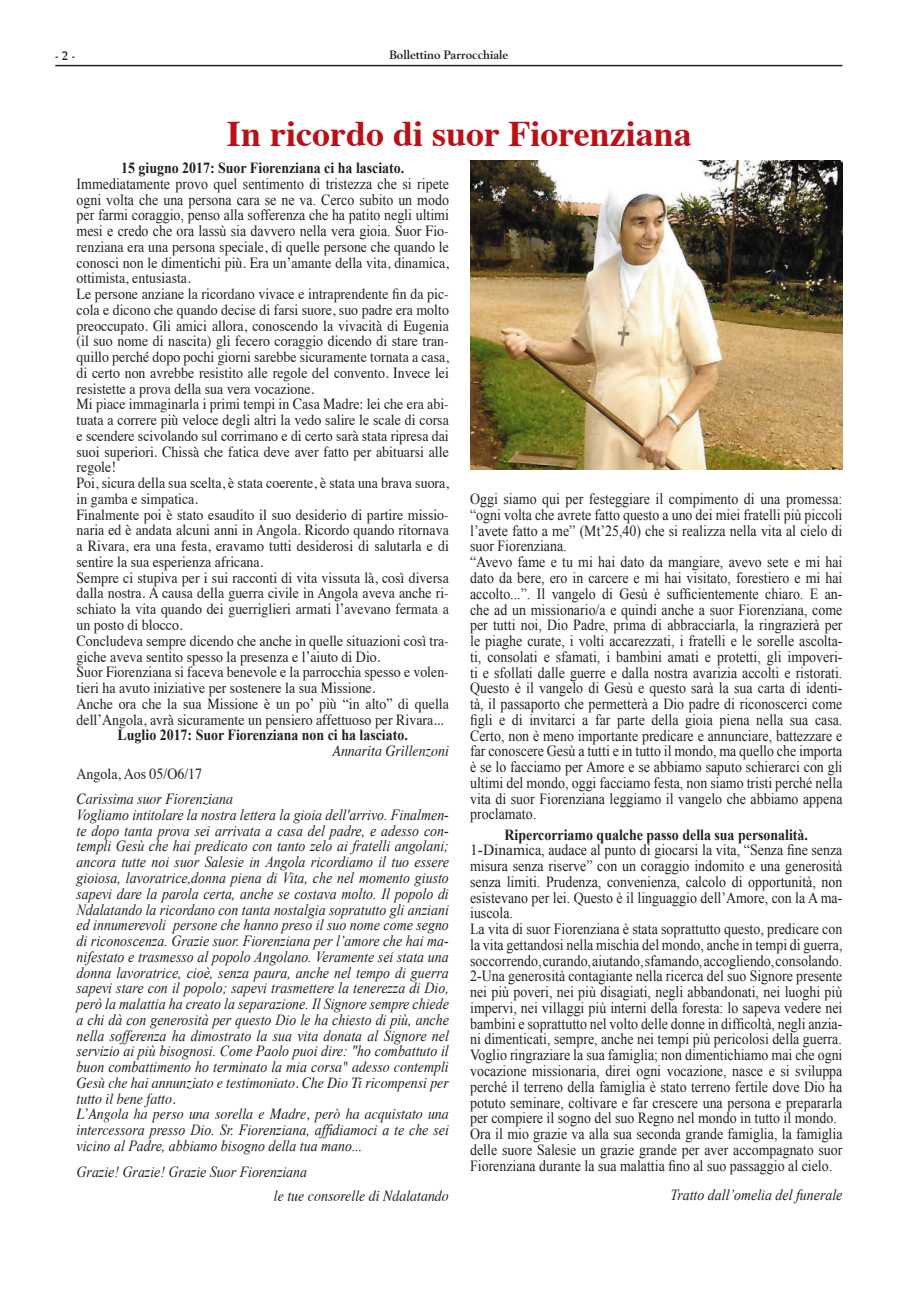
<style>
.page{position:relative;width:919px;height:1289px;background:#fff}
.page>*{position:absolute;margin:0;border:0;box-sizing:border-box;transform-origin:0 0}
.t1{font:700 36px "Times";color:#bb1018}
.t2{font:15.45px/15.8px "Times";color:#231f20;scale:.9 1}
.t3{font:15.45px/15.8px "Times New Roman";color:#231f20;text-align:justify;scale:.9 1}
.t4{font:15.45px/15.8px "Times New Roman";color:#231f20}
.t5{font:italic 15.45px/15.8px "Times New Roman";color:#231f20;text-align:justify;scale:.9 1}
.t6{font:italic 15.45px/15.8px "Times";color:#231f20;scale:.9 1}
.t7{font:700 15.45px "Times New Roman";color:#231f20;scale:.9 1}
.t8{font:700 12px "Berling";color:#231f20}
.s1{font-family:"Times"}
</style>
<div class="page">
<hr style="left:55px;top:65px;width:787px;height:1px;background:#231f20">
<img style="left:470px;top:160px;width:372px;height:309px">
<p class="t8" style="left:55px;top:50px;width:22px">- 2 -</p>
<p class="t8" style="left:389px;top:50px;width:120px">Bollettino Parrocchiale</p>
<h1 class="t1" style="left:227px;top:120px;width:466px">In ricordo di suor Fiorenziana</h1>
<p class="t7" style="left:121px;top:162px;width:316px">15 giugno 2017: Suor Fiorenziana ci ha lasciato.</p>
<p class="t3" style="left:77px;top:177px;width:415px">Immediatamente provo quel sentimento di tristezza che si ripete ogni volta che una persona cara se ne va. Cerco subito un modo per farmi coraggio, penso alla sofferenza che ha patito negli ultimi mesi e credo che ora lassù sia davvero nella vera gioia. <span class="s1">Suor Fio-</span></p>
<p class="t2" style="left:77px;top:240px;width:415px">renziana era una persona speciale, di quelle persone che quando le conosci non le dimentichi più. Era un’amante della vita, dinamica, ottimista, entusiasta.<br>Le persone anziane la ricordano vivace e intraprendente in da pic&shy;cola e dicono che quando decise di farsi suore, suo padre era molto preoccupato. Gli amici allora, conoscendo la vivacità di Eugenia (il suo nome di nascita) gli fecero coraggio dicendo di stare tran&shy;quillo perché dopo pochi giorni sarebbe sicuramente tornata a casa, di certo non avrebbe resistito alle regole del convento. Invece lei resistette a prova della sua vera vocazione.<br>Mi piace immaginarla i primi tempi in Casa Madre: lei che era abi&shy;tuata a correre più veloce degli altri la vedo salire le scale di corsa e scendere scivolando sul corrimano e di certo sarà stata ripresa dai suoi superiori. Chissà che fatica deve aver fatto per abituarsi alle regole!<br>Poi, sicura della sua scelta, è stata coerente, è stata una brava suora, in gamba e simpatica.<br>Finalmente poi è stato esaudito il suo desiderio di partire missio&shy;naria ed è andata alcuni anni in Angola. Ricordo quando ritornava a Rivara, era una festa, eravamo tutti desiderosi di salutarla e di sentire la sua esperienza africana.<br>Sempre ci stupiva per i sui racconti di vita vissuta là, così diversa dalla nostra. A causa della guerra civile in Angola aveva anche ri&shy;schiato la vita quando dei guerriglieri armati l’avevano fermata a un posto di blocco.<br>Concludeva sempre dicendo che anche in quelle situazioni così tra&shy;giche aveva sentito spesso la presenza e l’aiuto di Dio.<br>Suor Fiorenziana si faceva benevole e la parrocchia spesso e volen&shy;tieri ha avuto iniziative per sostenere la sua Missione.<br>Anche ora che la sua Missione è un po’ più “in alto” di quella dell’Angola, avrà sicuramente un pensiero affettuoso per Rivara...</p>
<p class="t7" style="left:118px;top:729px;width:324px">Luglio 2017: Suor Fiorenziana non ci ha lasciato.</p>
<p class="t6" style="left:332px;top:744px;width:131px">Annarita Grillenzoni</p>
<p class="t2" style="left:77px;top:768px;width:141px">Angola, Aos 05/O6/17</p>
<p class="t6" style="left:77px;top:792px;width:175px">Carissima suor Fiorenziana</p>
<p class="t5" style="left:77px;top:808px;width:415px">Vogliamo intitolare la nostra lettera la gioia dell'arrivo. Finalmen&shy;te dopo tanta prova sei arrivata a casa del padre, e adesso con&shy;templi Gesù che hai predicato con tanto zelo ai fratelli angolani; ancora tutte noi suor Salesie in Angola ricordiamo il tuo essere gioiosa, lavoratrice,donna piena di Vita, che nel momento giusto sapevi dare la parola certa, anche se costava molto. Il popolo di Ndalatando la ricordano con tanta nostalgia sopratutto gli anziani ed innumerevoli persone che hanno preso il suo nome come segno di riconoscenza. Grazie suor. Fiorenziana per l’amore che hai ma&shy;nifestato e trasmesso al popolo Angolano. Veramente sei stata una donna lavoratrice, cioè, senza paura, anche nel tempo di guerra sapevi stare con il popolo; sapevi trasmettere la tenerezza di Dio, però la malattia ha creato la separazione. Il Signore sempre chiede a chi dà con generosità per questo Dio le ha chiesto di più, anche nella sofferenza ha dimostrato la sua vita donata al Signore nel servizio ai più bisognosi. Come Paolo puoi dire: "ho combattuto il buon combattimento ho terminato la mia c<span class="s1">orsa" adesso contempli</span></p>
<p class="t6" style="left:77px;top:1076px;width:415px">Gesù che hai annunziato e testimoniato. Che Dio Ti ricompensi per tutto il bene fatto.<br>L’Angola ha perso una sorella e Madre, però ha acquistato una</p>
<p class="t5" style="left:77px;top:1121px;width:415px"><span class="s1">interce</span>ssora presso Dio. Sr. Fiorenziana, afidiamoci a te che sei vicino al Padre, abbiamo bisogno della tua mano...</p>
<p class="t5" style="left:77px;top:1165px;width:258px">Grazie! Grazie! Grazie Suor Fiorenziana</p>
<p class="t6" style="left:274px;top:1189px;width:196px">le tue consorelle di Ndalatando</p>
<p class="t3" style="left:470px;top:492px;width:415px;text-align:left">Oggi siamo qui per festeggiare il compimento di una promessa: “ogni volta che avrete fatto questo a uno dei miei fratelli più piccoli l’avete fatto a me” (Mt’25,40) che si realizza nella vita al cielo di suor Fiorenziana.<br>“Avevo fame e tu mi hai dato da mangiare, avevo sete e mi hai dato da bere, ero in carcere e mi hai visitato, forestiero e mi hai accolto...”. Il vangelo di Gesù è suficientemente chiaro. E an&shy;che ad un missionario/a e quindi anche a suor Fiorenziana, come per tutti noi, Dio Padre, prima di abbracciarla, la ringrazierà per le piaghe curate, i volti accarezzati, i fratelli e le sorelle ascolta&shy;ti, consolati e sfamati, i bambini amati e protetti, gli impoveri&shy;ti e sfollati dalle guerre e dalla nostra avarizia accolti e ristorati.<br>Questo è il vangelo di Gesù e questo sarà la sua carta di identi&shy;tà, il passaporto che permetterà a Dio padre di riconoscerci come igli e di invitarci a far parte della gioia piena nella sua casa.<br>Certo, non è meno importante predicare e annunciare, battezzare e far conoscere Gesù a tutti e in tutto il mondo, ma quello che importa è se lo facciamo per Amore e se abbiamo saputo schierarci con gli ultimi del mondo, oggi facciamo festa, non siamo tristi perché nella vita di suor Fiorenziana leggiamo il vangelo che abbiamo appena proclamato.</p>
<p class="t7" style="left:504px;top:829px;width:339px">Ripercorriamo qualche passo della sua personalità.</p>
<p class="t4" style="left:470px;top:843px;width:374px">1-Dinamica, audace al punto di giocarsi la vita, “Senza ine senza misura senza riserve” con un coraggio indomito e una generosità senza limiti. Prudenza, convenienza, calcolo di opportunità, non esistevano per lei. Questo è il linguaggio dell’Amore, con la A ma&shy;iuscola.<br>La vita di suor Fiorenziana è stata soprattutto questo, predicare con la vita gettandosi nella mischia del mondo, anche in tempi di guerra, soccorrendo, curando, aiutando, sfamando, accogliendo, consolando.<br>2-Una generosità contagiante nella ricerca del suo Signore presente nei più poveri, nei più disagiati, negli abbandonati, nei luoghi più impervi, nei villaggi più interni della foresta: lo sapeva vedere nei bambini e soprattutto nel volto delle donne in dificoltà, negli anzia&shy;ni dimenticati, sempre, anche nei tempi più pericolosi della guerra.<br>Voglio ringraziare la sua famiglia; non dimentichiamo mai che ogni vocazione missionaria, direi ogni vocazione, nasce e si sviluppa perché il terreno della famiglia è stato terreno fertile dove Dio ha potuto seminare, coltivare e far crescere una persona e prepararla per compiere il sogno del suo Regno nel mondo in tutto il mondo.<br>Ora il mio grazie va alla sua seconda grande famiglia, la famiglia delle suore Salesie un grazie grande per aver accompagnato suor Fiorenziana durante la sua malattia ino al suo passaggio al cielo.</p>
<p class="t5" style="left:670px;top:1188px;width:192px">Tratto dall’omelia del funerale</p>
</div>
